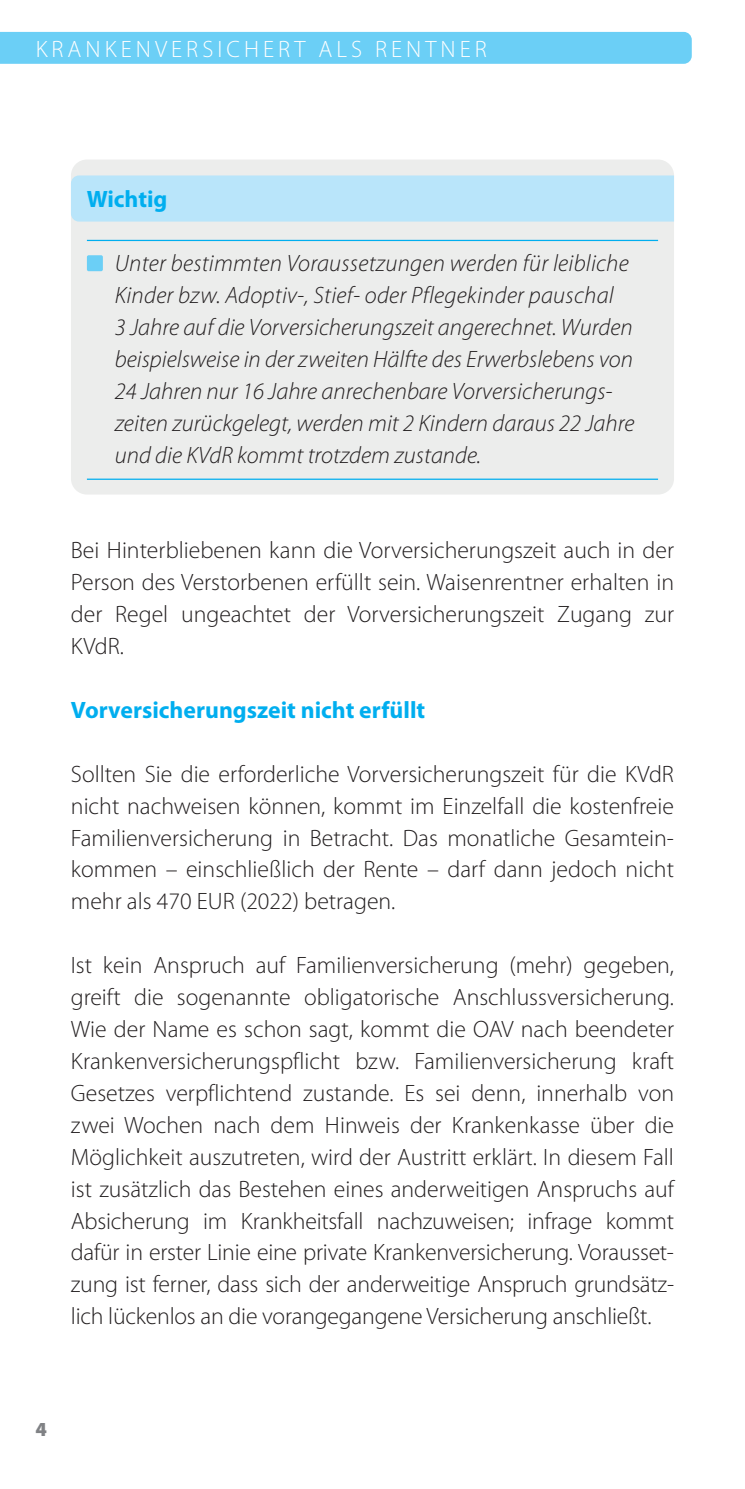
<style>
.page{position:relative;width:745px;height:1489px;background:#fff}
.page>*{position:absolute;margin:0;border:0;box-sizing:border-box;transform-origin:0 0}
.t1{font:300 23.75px/32px "Myriad Pro";color:#231f20;text-align:justify}
.t2{font:italic 300 23.75px/32px "Myriad Pro";color:#231f20}
.t3{font:700 23.75px "Myriad Pro";color:#00aeef}
.t4{font:300 23.75px "Myriad Pro";letter-spacing:.17em;color:#fff}
.t5{font:900 20px "Myriad Pro";color:#808285}
</style>
<div class="page">
<div style="left:0;top:32px;width:691px;height:32px;background:#6bcff6"></div>
<div style="left:71px;top:159px;width:602px;height:335px;background:#ecedec;border-radius:16px"></div>
<div style="left:71px;top:175px;width:602px;height:46px;background:#b9e5fa"></div>
<hr style="left:87px;top:240px;width:570px;height:1px;background:#00aeef">
<hr style="left:87px;top:478px;width:570px;height:2px;background:#00aeef">
<div style="left:87px;top:255px;width:16px;height:16px;background:#6bcff6;border-radius:2px"></div>
<p class="t4" style="left:36px;top:36px;width:452px">KRANKENVERSICHERT ALS RENTNER</p>
<p class="t3" style="left:87px;top:186px;width:82px">Wichtig</p>
<p class="t2" style="left:115px;top:248px;width:521px">Unter bestimmten Voraussetzungen werden für leibliche Kinder bzw. Adoptiv-, Stief- oder Pflegekinder pauschal<br>3 Jahre auf die Vorversicherungszeit angerechnet. Wurden beispielsweise in der zweiten Hälfte des Erwerbslebens von 24 Jahren nur 16 Jahre anrechenbare Vorversicherungs&shy;zeiten zurückgelegt, werden mit 2 Kindern daraus 22 Jahre und die KVdR kommt trotzdem zustande.</p>
<p class="t1" style="left:71px;top:535px;width:604px">Bei Hinterbliebenen kann die Vorversicherungszeit auch in der Person des Verstorbenen erfüllt sein. Waisenrentner erhalten in der Regel ungeachtet der Vorversicherungszeit Zugang zur KVdR.</p>
<p class="t3" style="left:71px;top:696px;width:355px">Vorversicherungszeit nicht erfüllt</p>
<p class="t1" style="left:71px;top:758px;width:604px">Sollten Sie die erforderliche Vorversicherungszeit für die KVdR nicht nachweisen können, kommt im Einzelfall die kostenfreie Familienversicherung in Betracht. Das monatliche Gesamtein&shy;kommen – einschließlich der Rente – darf dann jedoch nicht mehr als 470 EUR (2022) betragen.</p>
<p class="t1" style="left:71px;top:949px;width:604px">Ist kein Anspruch auf Familienversicherung (mehr) gegeben, greift die sogenannte obligatorische Anschlussversicherung.<br>Wie der Name es schon sagt, kommt die OAV nach beendeter Krankenversicherungspflicht bzw. Familienversicherung kraft Gesetzes verpflichtend zustande. Es sei denn, innerhalb von zwei Wochen nach dem Hinweis der Krankenkasse über die Möglichkeit auszutreten, wird der Austritt erklärt. In diesem Fall ist zusätzlich das Bestehen eines anderweitigen Anspruchs auf Absicherung im Krankheitsfall nachzuweisen; infrage kommt dafür in erster Linie eine private Krankenversicherung. Vorausset&shy;zung ist ferner, dass sich der anderweitige Anspruch grundsätz&shy;lich lückenlos an die vorangegangene Versicherung anschließt.</p>
<p class="t5" style="left:35px;top:1417px;width:13px">4</p>
</div>
